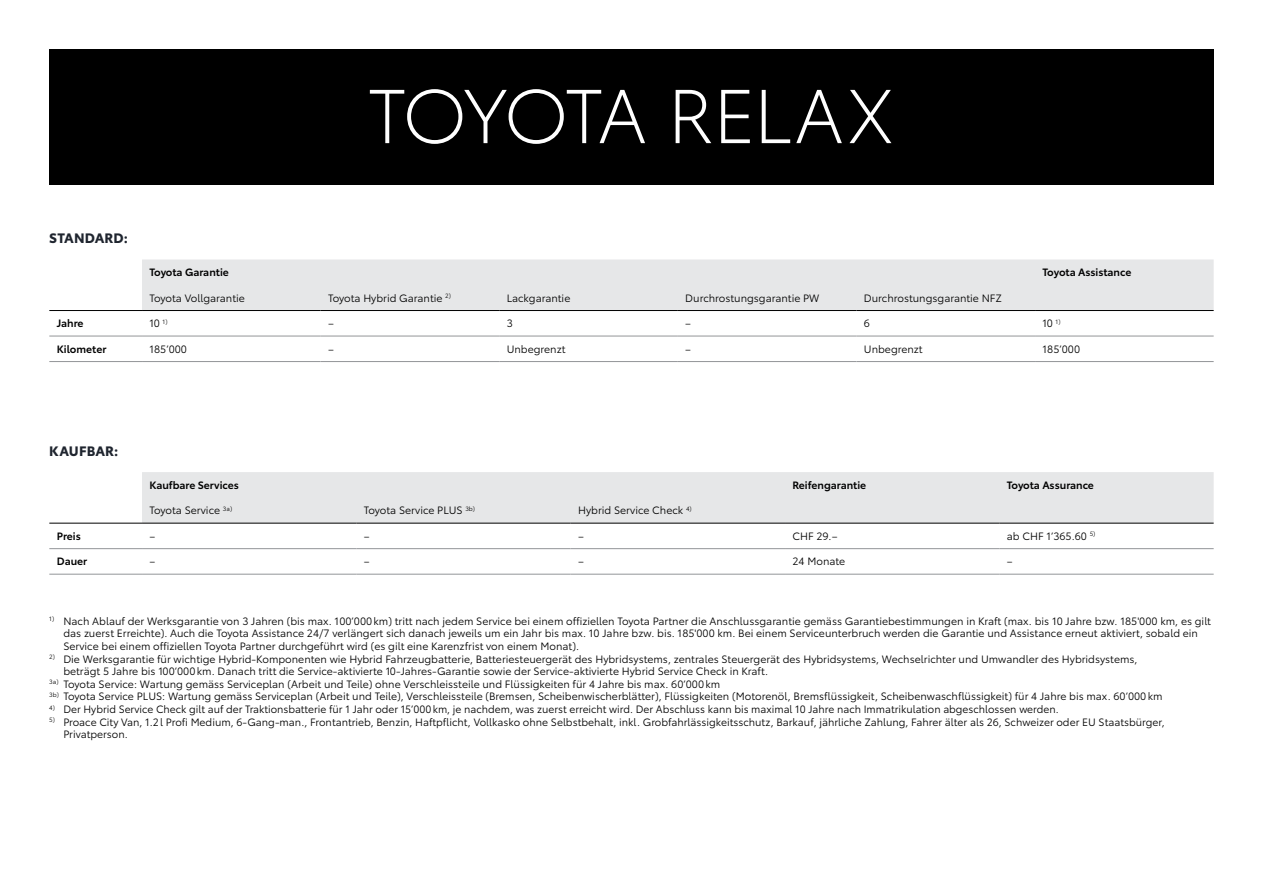
<style>
.page{position:relative;width:1263px;height:893px;background:#fff}
.page>*{position:absolute;margin:0;border:0;box-sizing:border-box;transform-origin:0 0}
.t1{font:300 75px "Toyota Type";letter-spacing:-.055em;color:#fff}
.t2{font:700 13.5px "Toyota Type";letter-spacing:.005em;color:#1f252f}
.t3{font:10.5px/12.6px "Toyota Type";color:#000}
.t4{font:600 10.5px "Toyota Type";color:#000}
</style>
<div class="page">
<div style="left:49px;top:49px;width:1165px;height:135px;background:#000"></div>
<div style="left:142px;top:259px;width:1072px;height:51px;background:#e6e7e8"></div>
<hr style="left:49px;top:310px;width:93px;height:1px;background:#000">
<hr style="left:49px;top:336px;width:93px;height:1px;background:#939598">
<hr style="left:142px;top:336px;width:179px;height:1px;background:#939598">
<hr style="left:321px;top:336px;width:178px;height:1px;background:#939598">
<hr style="left:499px;top:336px;width:179px;height:1px;background:#939598">
<hr style="left:678px;top:336px;width:178px;height:1px;background:#939598">
<hr style="left:856px;top:336px;width:179px;height:1px;background:#939598">
<hr style="left:1035px;top:336px;width:179px;height:1px;background:#939598">
<hr style="left:49px;top:361px;width:93px;height:1px;background:#939598">
<hr style="left:142px;top:361px;width:179px;height:1px;background:#939598">
<hr style="left:321px;top:361px;width:178px;height:1px;background:#939598">
<hr style="left:499px;top:361px;width:179px;height:1px;background:#939598">
<hr style="left:678px;top:361px;width:178px;height:1px;background:#939598">
<hr style="left:856px;top:361px;width:179px;height:1px;background:#939598">
<hr style="left:1035px;top:361px;width:179px;height:1px;background:#939598">
<hr style="left:142px;top:310px;width:179px;height:1px;background:#000">
<hr style="left:321px;top:310px;width:178px;height:1px;background:#000">
<hr style="left:499px;top:310px;width:179px;height:1px;background:#000">
<hr style="left:678px;top:310px;width:178px;height:1px;background:#000">
<hr style="left:856px;top:310px;width:179px;height:1px;background:#000">
<hr style="left:1035px;top:310px;width:179px;height:1px;background:#000">
<div style="left:142px;top:472px;width:1072px;height:51px;background:#e6e7e8"></div>
<hr style="left:49px;top:548px;width:93px;height:1px;background:#939598">
<hr style="left:142px;top:548px;width:214px;height:1px;background:#939598">
<hr style="left:356px;top:548px;width:215px;height:1px;background:#939598">
<hr style="left:571px;top:548px;width:214px;height:1px;background:#939598">
<hr style="left:785px;top:548px;width:214px;height:1px;background:#939598">
<hr style="left:999px;top:548px;width:215px;height:1px;background:#939598">
<hr style="left:49px;top:574px;width:93px;height:1px;background:#939598">
<hr style="left:142px;top:574px;width:214px;height:1px;background:#939598">
<hr style="left:356px;top:574px;width:215px;height:1px;background:#939598">
<hr style="left:571px;top:574px;width:214px;height:1px;background:#939598">
<hr style="left:785px;top:574px;width:214px;height:1px;background:#939598">
<hr style="left:999px;top:574px;width:215px;height:1px;background:#939598">
<hr style="left:49px;top:523px;width:93px;height:1px;background:#000">
<hr style="left:142px;top:523px;width:214px;height:1px;background:#000">
<hr style="left:356px;top:523px;width:215px;height:1px;background:#000">
<hr style="left:571px;top:523px;width:214px;height:1px;background:#000">
<hr style="left:785px;top:523px;width:214px;height:1px;background:#000">
<hr style="left:999px;top:523px;width:215px;height:1px;background:#000">
<h1 class="t1" style="left:368px;top:62px;width:529px">TOYOTA RELAX</h1>
<p class="t2" style="left:49px;top:228px;width:80px">STANDARD:</p>
<p class="t4" style="left:149px;top:264px;width:81px">Toyota Garantie</p>
<p class="t4" style="left:1042px;top:264px;width:90px">Toyota Assistance</p>
<p class="t3" style="left:149px;top:291px;width:97px">Toyota Vollgarantie</p>
<p class="t3" style="left:328px;top:291px;width:124px">Toyota Hybrid Garantie <sup>2)</sup></p>
<p class="t3" style="left:507px;top:291px;width:65px">Lackgarantie</p>
<p class="t3" style="left:685px;top:291px;width:136px">Durchrostungsgarantie PW</p>
<p class="t3" style="left:864px;top:291px;width:140px">Durchrostungsgarantie NFZ</p>
<p class="t4" style="left:57px;top:315px;width:28px">Jahre</p>
<p class="t3" style="left:149px;top:316px;width:20px">10 <sup>1)</sup></p>
<p class="t3" style="left:328px;top:316px;width:7px">–</p>
<p class="t3" style="left:507px;top:316px;width:8px">3</p>
<p class="t3" style="left:685px;top:316px;width:7px">–</p>
<p class="t3" style="left:864px;top:316px;width:8px">6</p>
<p class="t3" style="left:1042px;top:316px;width:20px">10 <sup>1)</sup></p>
<p class="t4" style="left:57px;top:341px;width:51px">Kilometer</p>
<p class="t3" style="left:149px;top:342px;width:39px">185’000</p>
<p class="t3" style="left:328px;top:342px;width:7px">–</p>
<p class="t3" style="left:507px;top:342px;width:60px">Unbegrenzt</p>
<p class="t3" style="left:685px;top:342px;width:7px">–</p>
<p class="t3" style="left:864px;top:342px;width:60px">Unbegrenzt</p>
<p class="t3" style="left:1042px;top:342px;width:39px">185’000</p>
<p class="t2" style="left:49px;top:440px;width:70px">KAUFBAR:</p>
<p class="t4" style="left:149px;top:477px;width:91px">Kaufbare Services</p>
<p class="t4" style="left:792px;top:477px;width:75px">Reifengarantie</p>
<p class="t4" style="left:1007px;top:477px;width:89px">Toyota Assurance</p>
<p class="t3" style="left:149px;top:503px;width:84px">Toyota Service <sup>3a)</sup></p>
<p class="t3" style="left:364px;top:503px;width:113px">Toyota Service PLUS <sup>3b)</sup></p>
<p class="t3" style="left:578px;top:503px;width:115px">Hybrid Service Check <sup>4)</sup></p>
<p class="t4" style="left:57px;top:528px;width:26px">Preis</p>
<p class="t3" style="left:149px;top:529px;width:7px">–</p>
<p class="t3" style="left:364px;top:529px;width:7px">–</p>
<p class="t3" style="left:578px;top:529px;width:7px">–</p>
<p class="t3" style="left:792px;top:529px;width:47px">CHF 29.–</p>
<p class="t3" style="left:1007px;top:529px;width:90px">ab CHF 1’365.60 <sup>5)</sup></p>
<p class="t4" style="left:57px;top:553px;width:32px">Dauer</p>
<p class="t3" style="left:149px;top:554px;width:7px">–</p>
<p class="t3" style="left:364px;top:554px;width:7px">–</p>
<p class="t3" style="left:578px;top:554px;width:7px">–</p>
<p class="t3" style="left:792px;top:554px;width:54px">24 Monate</p>
<p class="t3" style="left:1007px;top:554px;width:7px">–</p>
<p class="t3" style="left:63px;top:614px;width:1149px;text-indent:-14px"><sup>1)</sup> Nach Ablauf der Werksgarantie von 3 Jahren (bis max. 100’000 km) tritt nach jedem Service bei einem offiziellen Toyota Partner die Anschlussgarantie gemäss Garantiebestimmungen in Kraft (max. bis 10 Jahre bzw. 185'000 km, es gilt das zuerst Erreichte). Auch die Toyota Assistance 24/7 verlängert sich danach jeweils um ein Jahr bis max. 10 Jahre bzw. bis. 185'000 km. Bei einem Serviceunterbruch werden die Garantie und Assistance erneut aktiviert, sobald ein<br>Service bei einem offiziellen Toyota Partner durchgeführt wird (es gilt eine Karenzfrist von einem Monat).</p>
<p class="t3" style="left:49px;top:652px;width:1090px"><sup>2)</sup> Die Werksgarantie für wichtige Hybrid-Komponenten wie Hybrid Fahrzeug batterie, Batteriesteuergerät des Hybridsystems, zentrales Steuergerät des Hybridsystems, Wechselrichter und Umwandler des Hybridsystems,</p>
<p class="t3" style="left:63px;top:664px;width:706px">beträgt 5 Jahre bis 100’000 km. Danach tritt die Service-aktivierte 10-Jahres-Garantie sowie der Service-aktivierte Hybrid Service Check in Kraft.</p>
<p class="t3" style="left:49px;top:677px;width:672px"><sup>3a)</sup> Toyota Service: Wartung gemäss Serviceplan (Arbeit und Teile) ohne Verschleissteile und Flüssigkeiten für 4 Jahre bis max. 60’000 km</p>
<p class="t3" style="left:49px;top:690px;width:1115px"><sup>3b)</sup> Toyota Service PLUS: Wartung gemäss Serviceplan (Arbeit und Teile), Verschleissteile (Bremsen, Scheibenwischerblätter), Flüssigkeiten (Motorenöl, Bremsflüssigkeit, Scheibenwaschflüssigkeit) für 4 Jahre bis max. 60’000 km</p>
<p class="t3" style="left:49px;top:702px;width:1011px"><sup>4)</sup> Der Hybrid Service Check gilt auf der Traktionsbatterie für 1 Jahr oder 15’000 km, je nachdem, was zuerst erreicht wird. Der Abschluss kann bis maximal 10 Jahre nach Immatrikulation abgeschlossen werden.</p>
<p class="t3" style="left:63px;top:715px;width:1103px;text-indent:-14px"><sup>5)</sup> Proace City Van, 1.2 l Profi Medium, 6-Gang-man., Frontantrieb, Benzin, Haftpflicht, Vollkasko ohne Selbstbehalt, inkl. Grobfahrlässigkeitsschutz, Barkauf, jährliche Zahlung, Fahrer älter als 26, Schweizer oder EU Staatsbürger,<br>Privatperson.</p>
</div>
